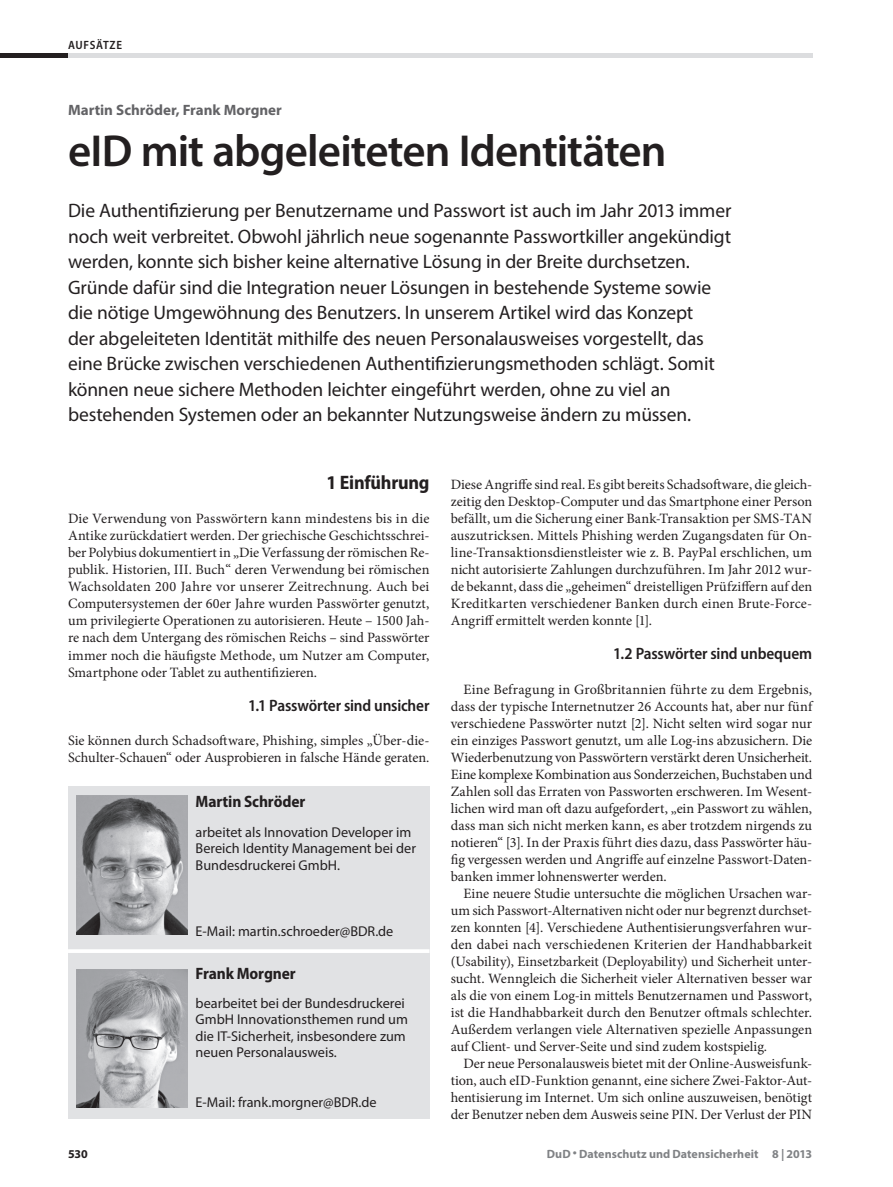
<style>
.page{position:relative;width:893px;height:1187px;background:#fff}
.page>*{position:absolute;margin:0;border:0;box-sizing:border-box;transform-origin:0 0}
.t1{font:600 45px "Myriad Pro";letter-spacing:-.02em;color:#231f20}
.t2{font:19.5px/25.5px "Myriad Pro";letter-spacing:-.005em;color:#231f20}
.t3{font:700 semi-condensed 19.5px "Myriad Pro";letter-spacing:-.01em;color:#231f20}
.t4{font:600 semi-condensed 16.5px "Myriad Pro";letter-spacing:-.01em;color:#231f20}
.t5{font:700 semi-condensed 16.5px "Myriad Pro";letter-spacing:-.005em;color:#231f20}
.t6{font:700 15px "Myriad Pro";color:#636366}
.t7{font:14.25px/17px "Minion Pro";letter-spacing:-.005em;color:#231f20;text-align:justify}
.t8{font:14.25px/16.5px "Myriad Pro";color:#231f20}
.t9{font:700 12px "Myriad Pro";letter-spacing:.005em;color:#808285}
.t10{font:600 semi-condensed 12px "Myriad Pro";letter-spacing:.06em;color:#231f20}
.t11{font:700 12px "Myriad Pro";color:#231f20}
</style>
<div class="page">
<div style="left:68px;top:786px;width:361px;height:332px;background:#e1e2e4"></div>
<hr style="left:68px;top:949px;width:361px;height:3px;background:#fff">
<img style="left:77px;top:795px;width:110px;height:139px">
<img style="left:77px;top:969px;width:110px;height:138px">
<hr style="left:0;top:53px;width:68px;height:4px;background:#231f20">
<hr style="left:68px;top:53px;width:744px;height:4px;background:#dcdddf">
<p class="t10" style="left:68px;top:39px;width:55px">AUFSÄTZE</p>
<p class="t6" style="left:68px;top:100px;width:215px">Martin Schröder, Frank Morgner</p>
<h1 class="t1" style="left:68px;top:122px;width:600px">eID mit abgeleiteten Identitäten</h1>
<p class="t2" style="left:68px;top:197px;width:665px">Die Authentifizierung per Benutzername und Passwort ist auch im Jahr 2013 immer noch weit verbreitet. Obwohl jährlich neue sogenannte Passwortkiller angekündigt werden, konnte sich bisher keine alternative Lösung in der Breite durchsetzen.<br>Gründe dafür sind die Integration neuer Lösungen in bestehende Systeme sowie die nötige Umgewöhnung des Benutzers. In unserem Artikel wird das Konzept<br>der abgeleiteten Identität mithilfe des neuen Personalausweises vorgestellt, das eine Brücke zwischen verschiedenen Authentifizierungsmethoden schlägt. Somit können neue sichere Methoden leichter eingeführt werden, ohne zu viel an bestehenden Systemen oder an bekannter Nutzungsweise ändern zu müssen.</p>
<h2 class="t3" style="left:326px;top:472px;width:105px">1 Einführung</h2>
<p class="t7" style="left:68px;top:510px;width:363px">Die Verwendung von Passwörtern kann mindestens bis in die Antike zurückdatiert werden. Der griechische Geschichtsschrei&shy;ber Polybius dokumentiert in „Die Verfassung der römischen Re&shy;publik. Historien, III. Buch“ deren Verwendung bei römischen Wachsoldaten 200 Jahre vor unserer Zeitrechnung. Auch bei Computersystemen der 60er Jahre wurden Passwörter genutzt, um privilegierte Operationen zu autorisieren. Heute – 1500 Jah&shy;re nach dem Untergang des römischen Reichs – sind Passwörter immer noch die häufigste Methode, um Nutzer am Computer, Smartphone oder Tablet zu authentifizieren.</p>
<p class="t4" style="left:248px;top:695px;width:183px">1.1 Passwörter sind unsicher</p>
<p class="t7" style="left:68px;top:731px;width:363px">Sie können durch Schadsoftware, Phishing, simples „Über-die-<br>Schulter-Schauen“ oder Ausprobieren in falsche Hände geraten.</p>
<p class="t5" style="left:196px;top:792px;width:111px">Martin Schröder</p>
<p class="t8" style="left:196px;top:823px;width:222px">arbeitet als Innovation Developer im<br>Bereich Identity Management bei der<br>Bundesdruckerei GmbH.</p>
<p class="t8" style="left:196px;top:922px;width:199px">E-Mail: martin.schroeder@BDR.de</p>
<p class="t5" style="left:196px;top:963px;width:102px">Frank Morgner</p>
<p class="t8" style="left:196px;top:994px;width:214px">bearbeitet bei der Bundesdruckerei<br>GmbH Innovationsthemen rund um die IT-Sicherheit, insbesondere zum neuen Personalausweis.</p>
<p class="t8" style="left:196px;top:1093px;width:183px">E-Mail: frank.morgner@BDR.de</p>
<p class="t7" style="left:451px;top:476px;width:363px">Diese Angriffe sind real. Es gibt bereits Schadsoftware, die gleich&shy;zeitig den Desktop-Computer und das Smartphone einer Person befällt, um die Sicherung einer Bank-Transaktion per SMS-TAN auszutricksen. Mittels Phishing werden Zugangsdaten für On&shy;line-Transaktionsdienstleister wie z. B. PayPal erschlichen, um nicht autorisierte Zahlungen durchzuführen. Im Jahr 2012 wur&shy;de bekannt, dass die „geheimen“ dreistelligen Prüfziffern auf den Kreditkarten verschiedener Banken durch einen Brute-Force-Angriff ermittelt werden konnte [1].</p>
<p class="t4" style="left:613px;top:644px;width:200px">1.2 Passwörter sind unbequem</p>
<p class="t7" style="left:451px;top:680px;width:363px;text-indent:13px">Eine Befragung in Großbritannien führte zu dem Ergebnis, dass der typische Internetnutzer 26 Accounts hat, aber nur fünf verschiedene Passwörter nutzt [2]. Nicht selten wird sogar nur ein einziges Passwort genutzt, um alle Log-ins abzusichern. Die Wiederbenutzung von Passwörtern verstärkt deren Unsicherheit.<br>Eine komplexe Kombination aus Sonderzeichen, Buchstaben und Zahlen soll das Erraten von Passworten erschweren. Im Wesent&shy;lichen wird man oft dazu aufgefordert, „ein Passwort zu wählen, dass man sich nicht merken kann, es aber trotzdem nirgends zu notieren“ [3]. In der Praxis führt dies dazu, dass Passwörter häu&shy;fig vergessen werden und Angriffe auf einzelne Passwort-Daten&shy;banken immer lohnenswerter werden.</p>
<p class="t7" style="left:451px;top:884px;width:363px;text-indent:13px">Eine neuere Studie untersuchte die möglichen Ursachen war&shy;um sich Passwort-Alternativen nicht oder nur begrenzt durchset&shy;zen konnten [4]. Verschiedene Authentisierungsverfahren wur&shy;den dabei nach verschiedenen Kriterien der Handhabbarkeit (Usability), Einsetzbarkeit (Deployability) und Sicherheit unter&shy;sucht. Wenngleich die Sicherheit vieler Alternativen besser war als die von einem Log-in mittels Benutzernamen und Passwort, ist die Handhabbarkeit durch den Benutzer oftmals schlechter.<br>Außerdem verlangen viele Alternativen spezielle Anpassungen auf Client- und Server-Seite und sind zudem kostspielig.</p>
<p class="t7" style="left:451px;top:1054px;width:363px;text-indent:13px">Der neue Personalausweis bietet mit der Online-Ausweisfunk&shy;tion, auch eID-Funktion genannt, eine sichere Zwei-Faktor-Aut&shy;hentisierung im Internet. Um sich online auszuweisen, benötigt der Benutzer neben dem Ausweis seine PIN. Der Verlust der PIN</p>
<p class="t11" style="left:68px;top:1145px;width:21px">530</p>
<p class="t9" style="left:547px;top:1145px;width:267px">DuD • Datenschutz und Datensicherheit 8 | 2013</p>
</div>
